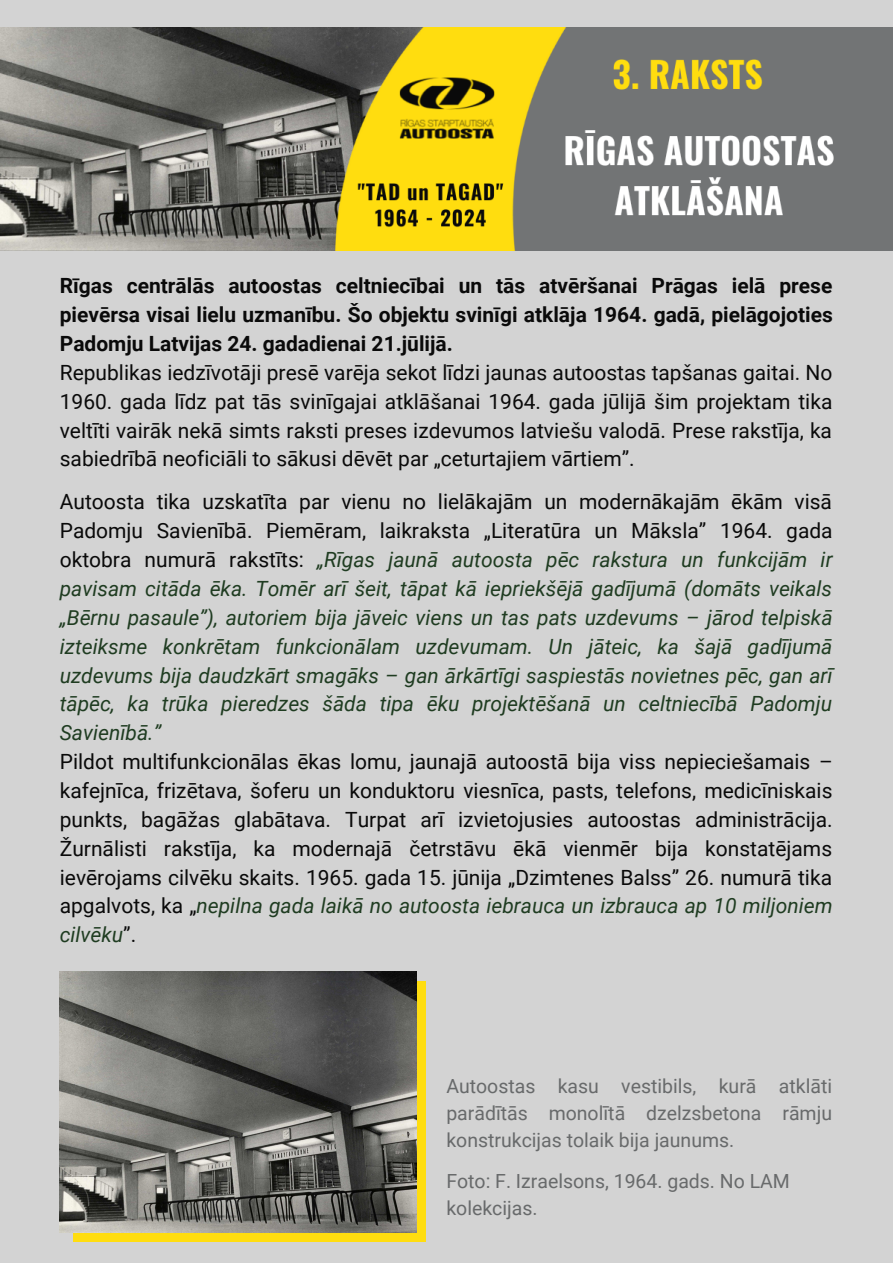
<style>
.page{position:relative;width:893px;height:1264px;background:#fff}
.page>*{position:absolute;margin:0;border:0;box-sizing:border-box;transform-origin:0 0}
.t1{font:21px/28.8px "Roboto";color:#0a0a0a;text-align:justify}
.t2{font:italic 21px/28.8px "Roboto";color:#1f3c21;text-align:justify}
.t3{font:700 21px/28.8px "Roboto";color:#0a0a0a;text-align:justify}
.t4{font:19.5px/27.2px "Roboto";color:#686a6b;text-align:justify}
.s1{font-style:normal;color:#0a0a0a}
.s2{font-style:italic;color:#1f3c21}
</style>
<div class="page">
<div style="left:0;top:0;width:892px;height:1262px;background:#d3d3d3"></div>
<img style="left:0;top:28px;width:892px;height:222px">
<div style="left:73px;top:981px;width:352px;height:260px;background:#ffdd0f"></div>
<img style="left:60px;top:971px;width:356px;height:261px">
<p class="t3" style="left:60px;top:272px;width:774px">Rīgas centrālās autoostas celtniecībai un tās atvēršanai Prāgas ielā prese pievērsa visai lielu uzmanību. Šo objektu svinīgi atklāja 1964. gadā, pielāgojoties Padomju Latvijas 24. gadadienai 21.jūlijā.</p>
<p class="t1" style="left:60px;top:358px;width:774px">Republikas iedzīvotāji presē varēja sekot līdzi jaunas autoostas tapšanas gaitai. No 1960. gada līdz pat tās svinīgajai atklāšanai 1964. gada jūlijā šim projektam tika veltīti vairāk nekā simts raksti preses izdevumos latviešu valodā. Prese rakstīja, ka sabiedrībā neoficiāli to sākusi dēvēt par „ceturtajiem vārtiem”.</p>
<p class="t2" style="left:60px;top:488px;width:774px"><span class="s1">Autoosta tika uzskatīta par vienu no lielākajām un modernākajām ēkām visā Padomju Savienībā. Piemēram, laikraksta „Literatūra un Māksla” 1964. gada oktobra numurā rakstīts:</span> „Rīgas jaunā autoosta pēc rakstura un funkcijām ir pavisam citāda ēka. Tomēr arī šeit, tāpat kā iepriekšējā gadījumā (domāts veikals „Bērnu pasaule”), autoriem bija jāveic viens un tas pats uzdevums – jārod telpiskā izteiksme konkrētam funkcionālam uzdevumam. Un jāteic, ka šajā gadījumā uzdevums bija daudzkārt smagāks – gan ārkārtīgi saspiestās novietnes pēc, gan arī tāpēc, ka trūka pieredzes šāda tipa ēku projektēšanā un celtniecībā Padomju Savienībā.”</p>
<p class="t1" style="left:60px;top:747px;width:774px">Pildot multifunkcionālas ēkas lomu, jaunajā autoostā bija viss nepieciešamais – kafejnīca, frizētava, šoferu un konduktoru viesnīca, pasts, telefons, medicīniskais punkts, bagāžas glabātava. Turpat arī izvietojusies autoostas administrācija.<br>Žurnālisti rakstīja, ka modernajā četrstāvu ēkā vienmēr bija konstatējams ievērojams cilvēku skaits. 1965. gada 15. jūnija „Dzimtenes Balss” 26. numurā tika apgalvots, ka „<span class="s2">nepilna gada laikā no autoosta iebrauca un izbrauca ap 10 miljoniem cilvēku</span>”.</p>
<p class="t4" style="left:446px;top:1072px;width:387px">Autoostas kasu vestibils, kurā atklāti parādītās monolītā dzelzsbetona rāmju konstrukcijas tolaik bija jaunums.</p>
<p class="t4" style="left:446px;top:1167px;width:345px">Foto: F. Izraelsons, 1964. gads. No LAM</p>
<p class="t4" style="left:446px;top:1194px;width:93px">kolekcijas.</p>
</div>
